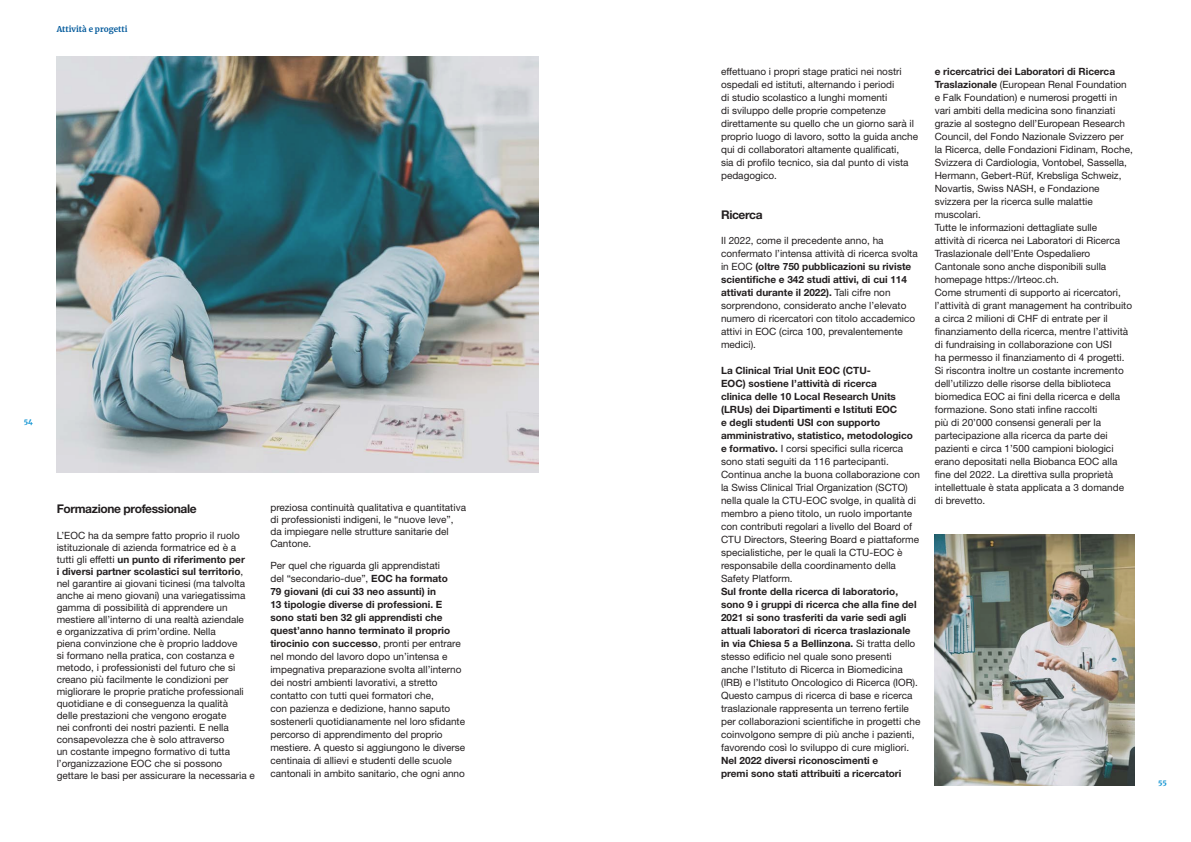
<style>
.page{position:relative;width:1191px;height:842px;background:#fff}
.page>*{position:absolute;margin:0;border:0;box-sizing:border-box;transform-origin:0 0}
.t1{font:700 12px "Helvetica Neue LT Std";letter-spacing:-.03em;color:#231f20}
.t2{font:10px/13px "Helvetica Neue LT Std";color:#231f20}
.t3{font:700 10px/13px "Helvetica Neue LT Std";color:#231f20}
.Intro{font:700 8px "Merriweather";color:#00599b}
.t4{font:900 7px "Merriweather";color:#1395d3}
.s1{font-weight:700}
</style>
<div class="page">
<img style="left:934px;top:534px;width:200px;height:251px">
<img style="left:57px;top:57px;width:482px;height:416px">
<p class="Intro" style="left:57px;top:24px;width:72px">Attività e progetti</p>
<p class="t4" style="left:24px;top:417px;width:11px">54</p>
<h3 class="t1" style="left:57px;top:501px;width:141px">Formazione professionale</h3>
<h3 class="t2" style="left:57px;top:529px;width:200px;line-height:12px">L’EOC ha da sempre fatto proprio il ruolo istituzionale di azienda formatrice ed è a tutti gli effetti <span class="s1">un punto di riferimento per<br>i diversi partner scolastici sul territorio</span>, nel garantire ai giovani ticinesi (ma talvolta anche ai meno giovani) una variegatissima gamma di possibilità di apprendere un mestiere all’interno di una realtà aziendale<br>e organizzativa di prim’ordine. Nella<br>piena convinzione che è proprio laddove<br>si formano nella pratica, con costanza e metodo, i professionisti del futuro che si creano più facilmente le condizioni per migliorare le proprie pratiche professionali quotidiane e di conseguenza la qualità<br>delle prestazioni che vengono erogate<br>nei confronti dei nostri pazienti. E nella consapevolezza che è solo attraverso<br>un costante impegno formativo di tutta l’organizzazione EOC che si possono gettare le basi per assicurare la necessaria e</h3>
<h3 class="t2" style="left:270px;top:501px;width:197px;line-height:12px">preziosa continuità qualitativa e quantitativa di professionisti indigeni, le “nuove leve”, da impiegare nelle strutture sanitarie del Cantone.</h3>
<p class="t2" style="left:270px;top:559px;width:196px">Per quel che riguarda gli apprendistati<br>del “secondario-due”, <span class="s1">EOC ha formato<br>79 giovani (di cui 33 neo assunti) in<br>13 tipologie diverse di professioni. E sono stati ben 32 gli apprendisti che quest’anno hanno terminato il proprio tirocinio con successo</span>, pronti per entrare nel mondo del lavoro dopo un’intensa e impegnativa preparazione svolta all’interno dei nostri ambienti lavorativi, a stretto contatto con tutti quei formatori che,<br>con pazienza e dedizione, hanno saputo sostenerli quotidianamente nel loro sfidante percorso di apprendimento del proprio mestiere. A questo si aggiungono le diverse centinaia di allievi e studenti delle scuole cantonali in ambito sanitario, che ogni anno</p>
<p class="t2" style="left:721px;top:65px;width:199px">effettuano i propri stage pratici nei nostri ospedali ed istituti, alternando i periodi<br>di studio scolastico a lunghi momenti<br>di sviluppo delle proprie competenze direttamente su quello che un giorno sarà il proprio luogo di lavoro, sotto la guida anche qui di collaboratori altamente qualificati,<br>sia di profilo tecnico, sia dal punto di vista pedagogico.</p>
<h3 class="t1" style="left:721px;top:207px;width:43px">Ricerca</h3>
<p class="t2" style="left:721px;top:234px;width:198px">Il 2022, come il precedente anno, ha confermato l’intensa attività di ricerca svolta in EOC <span class="s1">(oltre 750 pubblicazioni su riviste scientifiche e 342 studi attivi, di cui 114 attivati durante il 2022).</span> Tali cifre non sorprendono, considerato anche l’elevato numero di ricercatori con titolo accademico attivi in EOC (circa 100, prevalentemente medici).</p>
<p class="t2" style="left:721px;top:364px;width:200px"><span class="s1">La Clinical Trial Unit EOC (CTU-<br>EOC) sostiene l’attività di ricerca<br>clinica delle 10 Local Research Units (LRUs) dei Dipartimenti e Istituti EOC<br>e degli studenti USI con supporto amministrativo, statistico, metodologico e formativo.</span> I corsi specifici sulla ricerca sono stati seguiti da 116 partecipanti.<br>Continua anche la buona collaborazione con la Swiss Clinical Trial Organization (SCTO) nella quale la CTU-EOC svolge, in qualità di membro a pieno titolo, un ruolo importante con contributi regolari a livello del Board of CTU Directors, Steering Board e piattaforme specialistiche, per le quali la CTU-EOC è responsabile della coordinamento della Safety Platform.</p>
<p class="t2" style="left:721px;top:585px;width:201px"><span class="s1">Sul fronte della ricerca di laboratorio, sono 9 i gruppi di ricerca che alla fine del 2021 si sono trasferiti da varie sedi agli attuali laboratori di ricerca traslazionale in via Chiesa 5 a Bellinzona.</span> Si tratta dello stesso edificio nel quale sono presenti anche l’Istituto di Ricerca in Biomedicina (IRB) e l’lstituto Oncologico di Ricerca (IOR).<br>Questo campus di ricerca di base e ricerca traslazionale rappresenta un terreno fertile per collaborazioni scientifiche in progetti che coinvolgono sempre di più anche i pazienti, favorendo così lo sviluppo di cure migliori.</p>
<p class="t3" style="left:721px;top:754px;width:182px">Nel 2022 diversi riconoscimenti e premi sono stati attribuiti a ricercatori</p>
<p class="t2" style="left:934px;top:65px;width:199px"><span class="s1">e ricercatrici dei Laboratori di Ricerca Traslazionale</span> (European Renal Foundation e Falk Foundation) e numerosi progetti in vari ambiti della medicina sono finanziati grazie al sostegno dell’European Research Council, del Fondo Nazionale Svizzero per la Ricerca, delle Fondazioni Fidinam, Roche, Svizzera di Cardiologia, Vontobel, Sassella, Hermann, Gebert-Rüf, Krebsliga Schweiz, Novartis, Swiss NASH, e Fondazione svizzera per la ricerca sulle malattie muscolari.</p>
<p class="t2" style="left:934px;top:221px;width:187px">Tutte le informazioni dettagliate sulle attività di ricerca nei Laboratori di Ricerca Traslazionale dell’Ente Ospedaliero Cantonale sono anche disponibili sulla homepage https://lrteoc.ch.</p>
<p class="t2" style="left:934px;top:286px;width:199px">Come strumenti di supporto ai ricercatori, l’attività di grant management ha contribuito a circa 2 milioni di CHF di entrate per il finanziamento della ricerca, mentre l’attività di fundraising in collaborazione con USI<br>ha permesso il finanziamento di 4 progetti.<br>Si riscontra inoltre un costante incremento dell’utilizzo delle risorse della biblioteca biomedica EOC ai fini della ricerca e della formazione. Sono stati infine raccolti<br>più di 20’000 consensi generali per la partecipazione alla ricerca da parte dei pazienti e circa 1’500 campioni biologici erano depositati nella Biobanca EOC alla fine del 2022. La direttiva sulla proprietà intellettuale è stata applicata a 3 domande di brevetto.</p>
<p class="t4" style="left:1158px;top:778px;width:10px">55</p>
</div>
